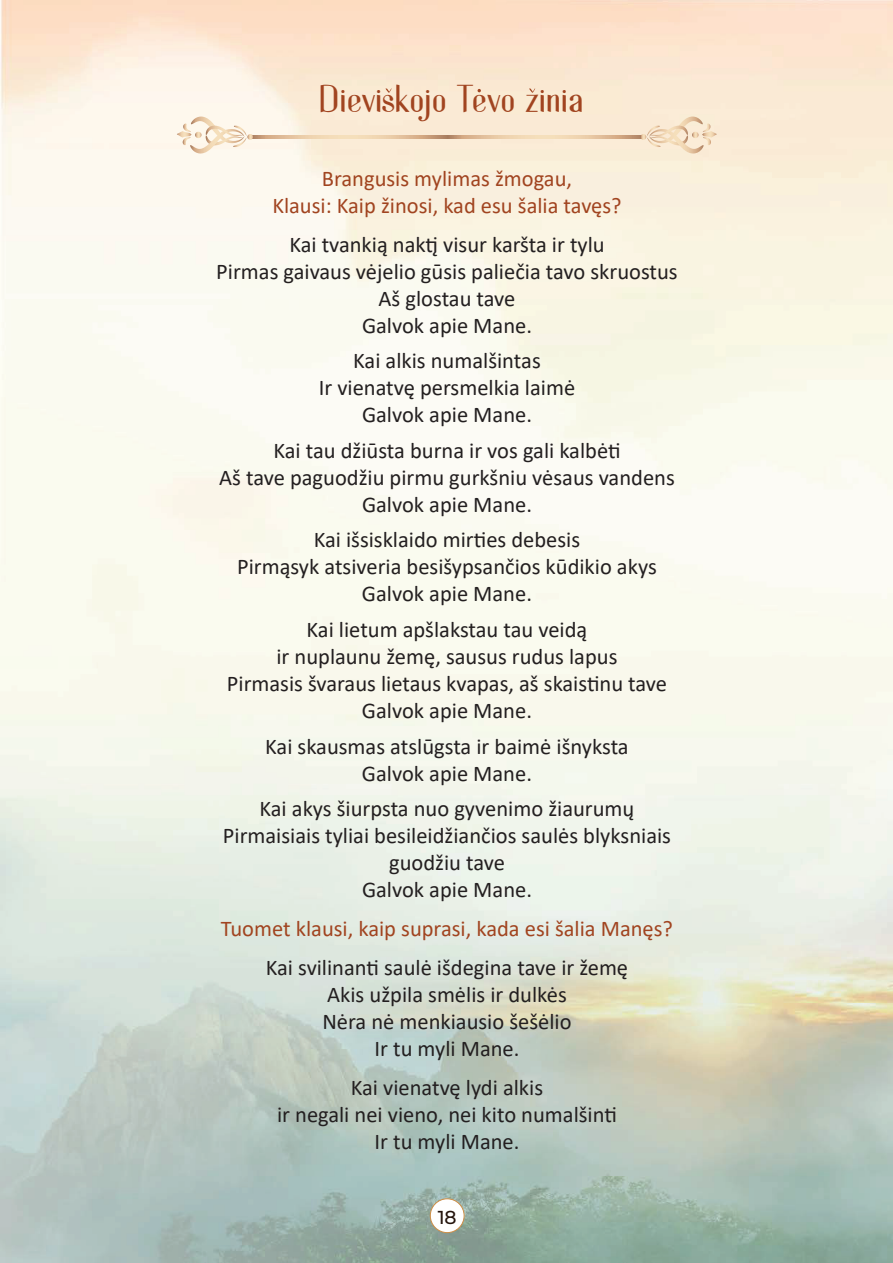
<style>
.page{position:relative;width:893px;height:1263px;background:#fff}
.page>*{position:absolute;margin:0;border:0;box-sizing:border-box;transform-origin:0 0}
.t1{font:37.5px "Bentalista";letter-spacing:-.025em;color:#a14420}
.t2{font:22.5px/27px "Calibri";color:#231f20;text-align:center}
.t3{font:22.5px/27px "Calibri";color:#a14420;text-align:center}
.t4{font:500 18.75px "Montserrat";color:#23130c}
</style>
<div class="page">
<img style="left:0;top:0;width:893px;height:1263px">
<div style="left:430px;top:1199px;width:34px;height:33px;background:#fff;border-radius:50%"></div>
<div style="left:430px;top:1198px;width:34px;height:35px;border:1px solid #ce8d45;border-radius:50%"></div>
<svg style="left:447px;top:135px;width:193px;height:3px"></svg>
<svg style="left:253px;top:135px;width:194px;height:3px"></svg>
<svg style="left:177px;top:117px;width:76px;height:37px;background:#f6ead8"></svg>
<svg style="left:640px;top:117px;width:77px;height:37px;background:#f4e1c7"></svg>
<svg style="left:385px;top:89px;width:7px;height:4px"></svg>
<svg style="left:529px;top:89px;width:6px;height:4px"></svg>
<h1 class="t1" style="left:321px;top:76px;width:265px">Dieviskojo Tevo zinia</h1>
<p class="t3" style="left:272px;top:164px;width:351px">Brangusis mylimas žmogau,<br>Klausi: Kaip žinosi, kad esu šalia tavęs?</p>
<p class="t2" style="left:216px;top:230px;width:463px">Kai tvankią naktį visur karšta ir tylu<br>Pirmas gaivaus vėjelio gūsis paliečia tavo skruostus<br>Aš glostau tave<br>Galvok apie Mane.</p>
<p class="t2" style="left:319px;top:347px;width:258px">Kai alkis numalšintas<br>Ir vienatvę persmelkia laimė<br>Galvok apie Mane.</p>
<p class="t2" style="left:219px;top:436px;width:457px">Kai tau džiūsta burna ir vos gali kalbėti<br>Aš tave paguodžiu pirmu gurkšniu vėsaus vandens<br>Galvok apie Mane.</p>
<p class="t2" style="left:237px;top:526px;width:421px">Kai išsisklaido mirties debesis<br>Pirmąsyk atsiveria besišypsančios kūdikio akys<br>Galvok apie Mane.</p>
<p class="t2" style="left:227px;top:615px;width:442px">Kai lietum apšlakstau tau veidą<br>ir nuplaunu žemę, sausus rudus lapus<br>Pirmasis švaraus lietaus kvapas, aš skaistinu tave Galvok apie Mane.</p>
<p class="t2" style="left:265px;top:732px;width:365px">Kai skausmas atslūgsta ir baimė išnyksta<br>Galvok apie Mane.</p>
<p class="t2" style="left:223px;top:794px;width:450px">Kai akys šiurpsta nuo gyvenimo žiaurumų<br>Pirmaisiais tyliai besileidžiančios saulės blyksniais guodžiu tave<br>Galvok apie Mane.</p>
<p class="t3" style="left:221px;top:914px;width:454px">Tuomet klausi, kaip suprasi, kada esi šalia Manęs?</p>
<p class="t2" style="left:266px;top:953px;width:364px">Kai svilinanti saulė išdegina tave ir žemę<br>Akis užpila smėlis ir dulkės<br>Nėra nė menkiausio šešėlio<br>Ir tu myli Mane.</p>
<p class="t2" style="left:277px;top:1073px;width:341px">Kai vienatvę lydi alkis<br>ir negali nei vieno, nei kito numalšinti<br>Ir tu myli Mane.</p>
<p class="t4" style="left:438px;top:1204px;width:21px">18</p>
</div>
